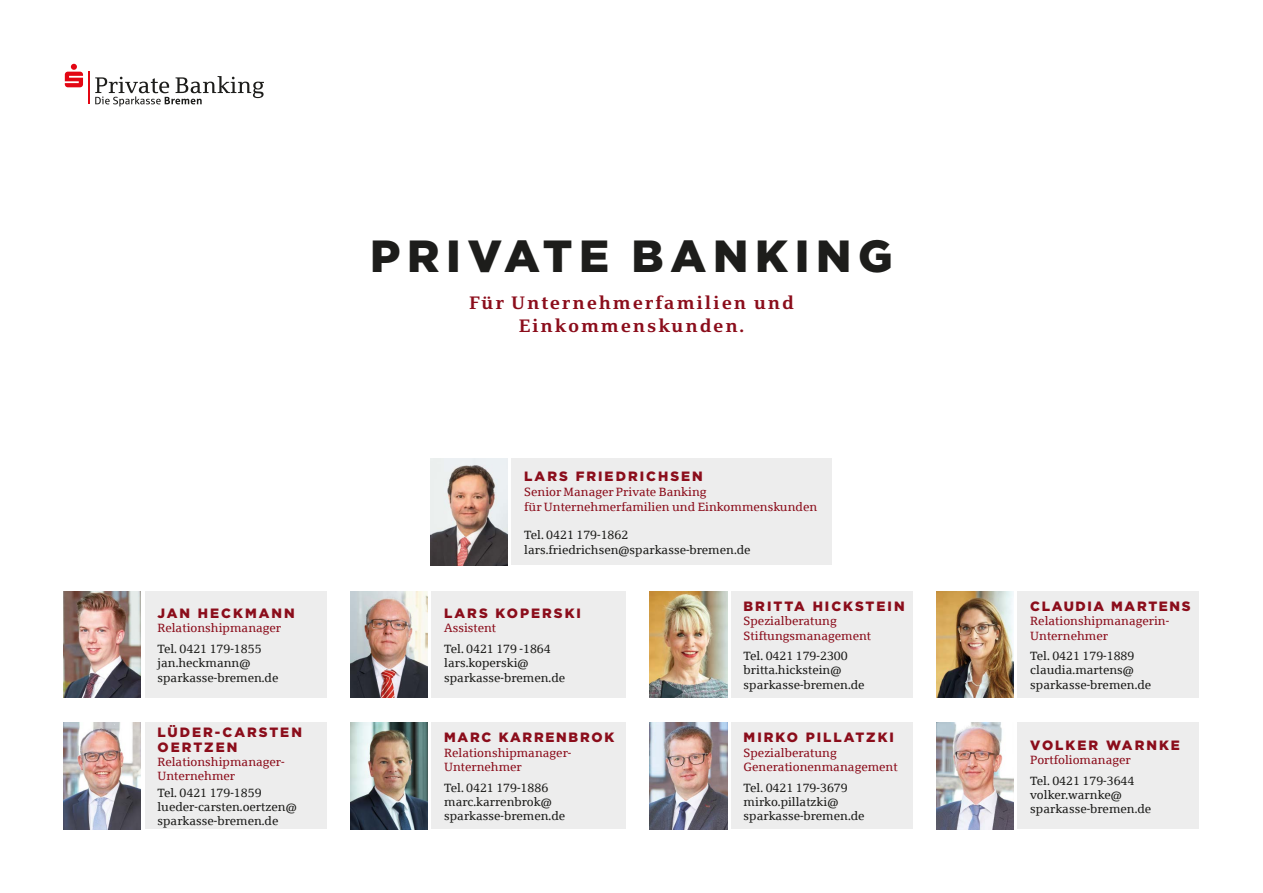
<style>
.page{position:relative;width:1263px;height:893px;background:#fff}
.page>*{position:absolute;margin:0;border:0;box-sizing:border-box;transform-origin:0 0}
.t1{font:900 45px "Gotham";letter-spacing:.15em;color:#1d1d1b}
.t2{font:700 18px/22.5px "Sparkasse Serif";letter-spacing:.1em;color:#8b0d1b;text-align:center}
.t3{font:900 13.5px/14.2px "Gotham";letter-spacing:.15em;color:#8b0d1b}
.t4{font:900 13.5px "Gotham";letter-spacing:.12em;color:#8b0d1b}
.t5{font:900 13.5px "Gotham";letter-spacing:.13em;color:#8b0d1b}
.t6{font:12px/14.2px "Sparkasse Serif";color:#1d1d1b}
.t7{font:12px/14.2px "Sparkasse Serif";color:#8b0d1b}
</style>
<div class="page">
<img style="left:64px;top:591px;width:77px;height:107px">
<img style="left:936px;top:591px;width:78px;height:107px">
<img style="left:650px;top:723px;width:77px;height:106px">
<img style="left:937px;top:723px;width:77px;height:106px">
<img style="left:64px;top:723px;width:77px;height:106px">
<img style="left:650px;top:591px;width:77px;height:107px">
<img style="left:350px;top:723px;width:78px;height:106px">
<img style="left:430px;top:458px;width:78px;height:107px">
<svg style="left:65px;top:64px;width:18px;height:23px"></svg>
<hr style="left:89px;top:72px;width:1px;height:32px;background:#e30613">
<svg style="left:95px;top:76px;width:169px;height:30px"></svg>
<div style="left:145px;top:591px;width:181px;height:107px;background:#ededed"></div>
<div style="left:511px;top:458px;width:321px;height:107px;background:#ededed"></div>
<div style="left:1017px;top:591px;width:182px;height:107px;background:#ededed"></div>
<div style="left:731px;top:723px;width:181px;height:106px;background:#ededed"></div>
<div style="left:431px;top:591px;width:195px;height:107px;background:#ededed"></div>
<div style="left:1017px;top:723px;width:182px;height:106px;background:#ededed"></div>
<div style="left:145px;top:723px;width:181px;height:106px;background:#ededed"></div>
<div style="left:731px;top:591px;width:181px;height:107px;background:#ededed"></div>
<div style="left:431px;top:723px;width:195px;height:106px;background:#ededed"></div>
<img style="left:350px;top:591px;width:78px;height:107px">
<p class="t3" style="left:157px;top:606px;width:139px">JAN HECKMANN</p>
<p class="t7" style="left:157px;top:621px;width:125px">Relationshipmanager</p>
<p class="t6" style="left:157px;top:642px;width:122px">Tel. 0421 179-1855 jan.heckmann@ sparkasse-bremen.de</p>
<p class="t3" style="left:157px;top:725px;width:146px">LÜDER-CARSTEN<br>OERTZEN</p>
<p class="t7" style="left:157px;top:754px;width:129px">Relationshipmanager-<br>Unternehmer</p>
<p class="t6" style="left:157px;top:785px;width:141px">Tel. 0421 179-1859 lueder-carsten.oertzen@ sparkasse-bremen.de</p>
<h1 class="t1" style="left:370px;top:225px;width:524px">PRIVATE BANKING</h1>
<h2 class="t2" style="left:469px;top:291px;width:326px">Für Unternehmerfamilien und<br>Einkommenskunden.</h2>
<p class="t3" style="left:524px;top:469px;width:180px">LARS FRIEDRICHSEN</p>
<p class="t7" style="left:524px;top:484px;width:294px;line-height:15px">Senior Manager Private Banking<br>für Unternehmerfamilien und Einkommenskunden</p>
<p class="t6" style="left:524px;top:527px;width:228px;line-height:15px">Tel. 0421 179-1862 lars.friedrichsen@sparkasse-bremen.de</p>
<p class="t3" style="left:444px;top:606px;width:138px">LARS KOPERSKI</p>
<p class="t7" style="left:444px;top:621px;width:54px">Assistent</p>
<p class="t6" style="left:444px;top:642px;width:122px">Tel. 0421 179 -1864 lars.koperski@ sparkasse-bremen.de</p>
<p class="t5" style="left:444px;top:728px;width:172px">MARC KARRENBROK</p>
<p class="t7" style="left:444px;top:745px;width:129px">Relationshipmanager-<br>Unternehmer</p>
<p class="t6" style="left:444px;top:780px;width:122px">Tel. 0421 179-1886 marc.karrenbrok@ sparkasse-bremen.de</p>
<p class="t3" style="left:744px;top:599px;width:162px">BRITTA HICKSTEIN</p>
<p class="t7" style="left:744px;top:614px;width:129px">Spezialberatung<br>Stiftungsmanagement</p>
<p class="t6" style="left:744px;top:649px;width:122px">Tel. 0421 179-2300 britta.hickstein@ sparkasse-bremen.de</p>
<p class="t3" style="left:744px;top:730px;width:152px">MIRKO PILLATZKI</p>
<p class="t7" style="left:744px;top:745px;width:156px">Spezialberatung<br>Generationenmanagement</p>
<p class="t6" style="left:744px;top:780px;width:122px">Tel. 0421 179-3679 mirko.pillatzki@ sparkasse-bremen.de</p>
<p class="t4" style="left:1030px;top:597px;width:162px">CLAUDIA MARTENS</p>
<p class="t7" style="left:1030px;top:614px;width:140px">Relationshipmanagerin-<br>Unternehmer</p>
<p class="t6" style="left:1030px;top:649px;width:122px">Tel. 0421 179-1889 claudia.martens@ sparkasse-bremen.de</p>
<p class="t3" style="left:1030px;top:738px;width:151px">VOLKER WARNKE</p>
<p class="t7" style="left:1030px;top:752px;width:102px">Portfoliomanager</p>
<p class="t6" style="left:1030px;top:773px;width:122px">Tel. 0421 179-3644 volker.warnke@ sparkasse-bremen.de</p>
</div>
